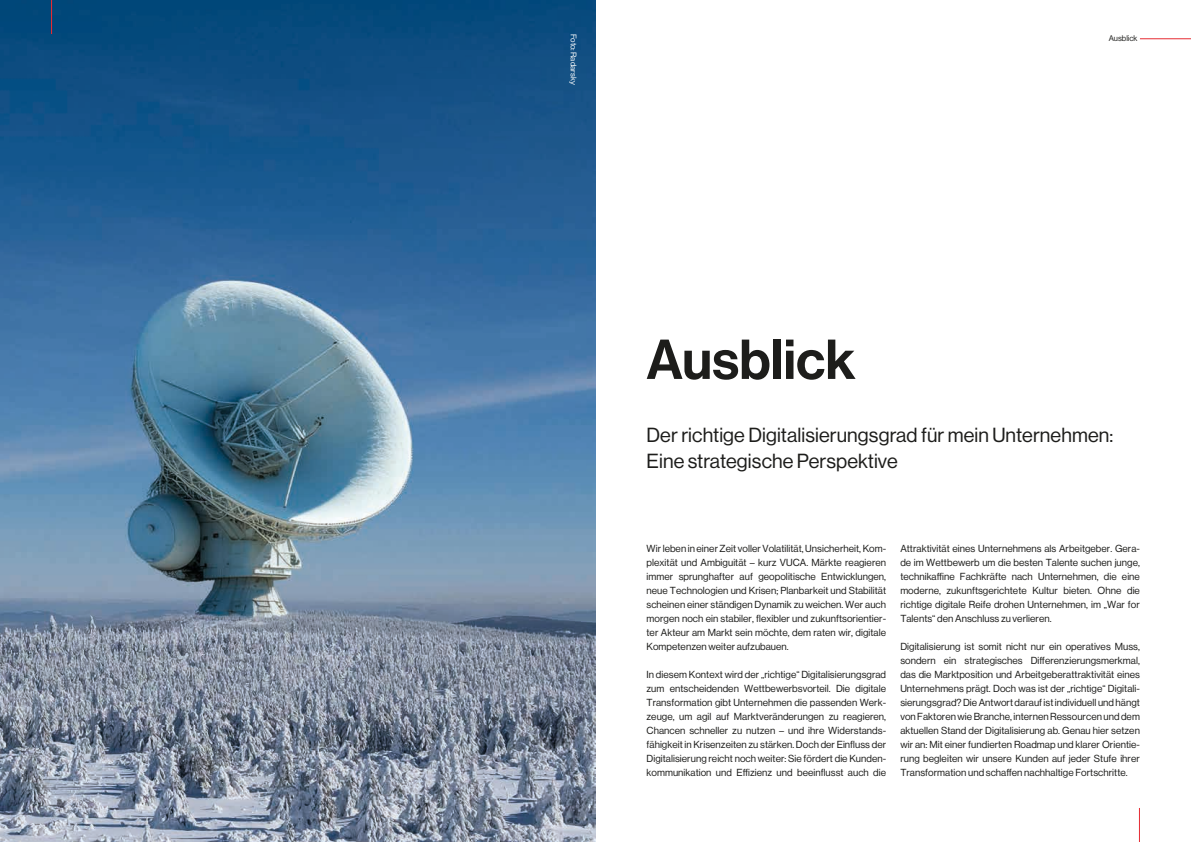
<style>
.page{position:relative;width:1191px;height:842px;background:#fff}
.page>*{position:absolute;margin:0;border:0;box-sizing:border-box;transform-origin:0 0}
.t1{font:55px "N Haas Grotesk DS Pro 65 Md";letter-spacing:.005em;color:#1d1d1b}
.t2{font:20px/26px "N Haas Grotesk DS Pro 55 Rg";letter-spacing:.005em;color:#1d1d1b}
.t3{font:10px/14px "N Haas Grotesk DS Pro 55 Rg";letter-spacing:.005em;color:#1d1d1b;text-align:justify}
.t4{font:8px "N Haas Grotesk DS Pro 55 Rg";color:#fff}
.t5{font:8px "N Haas Grotesk DS Pro 55 Rg";color:#1d1d1b}
</style>
<div class="page">
<img style="left:0;top:0;width:595px;height:842px">
<hr style="left:1139px;top:808px;width:1px;height:34px;background:#e62b32">
<hr style="left:51px;top:0;width:1px;height:34px;background:#e62b32">
<hr style="left:1140px;top:38px;width:51px;height:1px;background:#e62b32">
<p class="t4" style="left:578px;top:34px;width:52px;rotate:90deg">Foto: Radarsky</p>
<p class="t5" style="left:1109px;top:34px;width:30px">Ausblick</p>
<h1 class="t1" style="left:646px;top:328px;width:210px">Ausblick</h1>
<h2 class="t2" style="left:646px;top:422px;width:468px">Der richtige Digitalisierungsgrad für mein Unternehmen:<br>Eine strategische Perspektive</h2>
<p class="t3" style="left:646px;top:542px;width:241px">Wir leben in einer Zeit voller Volatilität, Unsicherheit, Kom&shy;plexität und Ambiguität – kurz VUCA. Märkte reagieren immer sprunghafter auf geopolitische Entwicklungen, neue Technologien und Krisen; Planbarkeit und Stabilität scheinen einer ständigen Dynamik zu weichen. Wer auch morgen noch ein stabiler, flexibler und zukunftsorientier&shy;ter Akteur am Markt sein möchte, dem raten wir, digitale Kompetenzen weiter aufzubauen.</p>
<p class="t3" style="left:646px;top:668px;width:241px">In diesem Kontext wird der „richtige“ Digitalisierungsgrad zum entscheidenden Wettbewerbsvorteil. Die digitale Transformation gibt Unternehmen die passenden Werk&shy;zeuge, um agil auf Marktveränderungen zu reagieren, Chancen schneller zu nutzen – und ihre Widerstands&shy;fähigkeit in Krisenzeiten zu stärken. Doch der Einfluss der Digitalisierung reicht noch weiter: Sie fördert die Kunden&shy;kommunikation und Effizienz und beeinflusst auch die</p>
<p class="t3" style="left:900px;top:542px;width:241px">Attraktivität eines Unternehmens als Arbeitgeber. Gera&shy;de im Wettbewerb um die besten Talente suchen junge, technikaffine Fachkräfte nach Unternehmen, die eine moderne, zukunftsgerichtete Kultur bieten. Ohne die richtige digitale Reife drohen Unternehmen, im „War for Talents“ den Anschluss zu verlieren.</p>
<p class="t3" style="left:900px;top:640px;width:241px">Digitalisierung ist somit nicht nur ein operatives Muss, sondern ein strategisches Differenzierungsmerkmal, das die Marktposition und Arbeitgeberattraktivität eines Unternehmens prägt. Doch was ist der „richtige“ Digitali&shy;sierungsgrad? Die Antwort darauf ist individuell und hängt von Faktoren wie Branche, internen Ressourcen und dem aktuellen Stand der Digitalisierung ab. Genau hier setzen wir an: Mit einer fundierten Roadmap und klarer Orientie&shy;rung begleiten wir unsere Kunden auf jeder Stufe ihrer Transformation und schaffen nachhaltige Fortschritte.</p>
</div>
